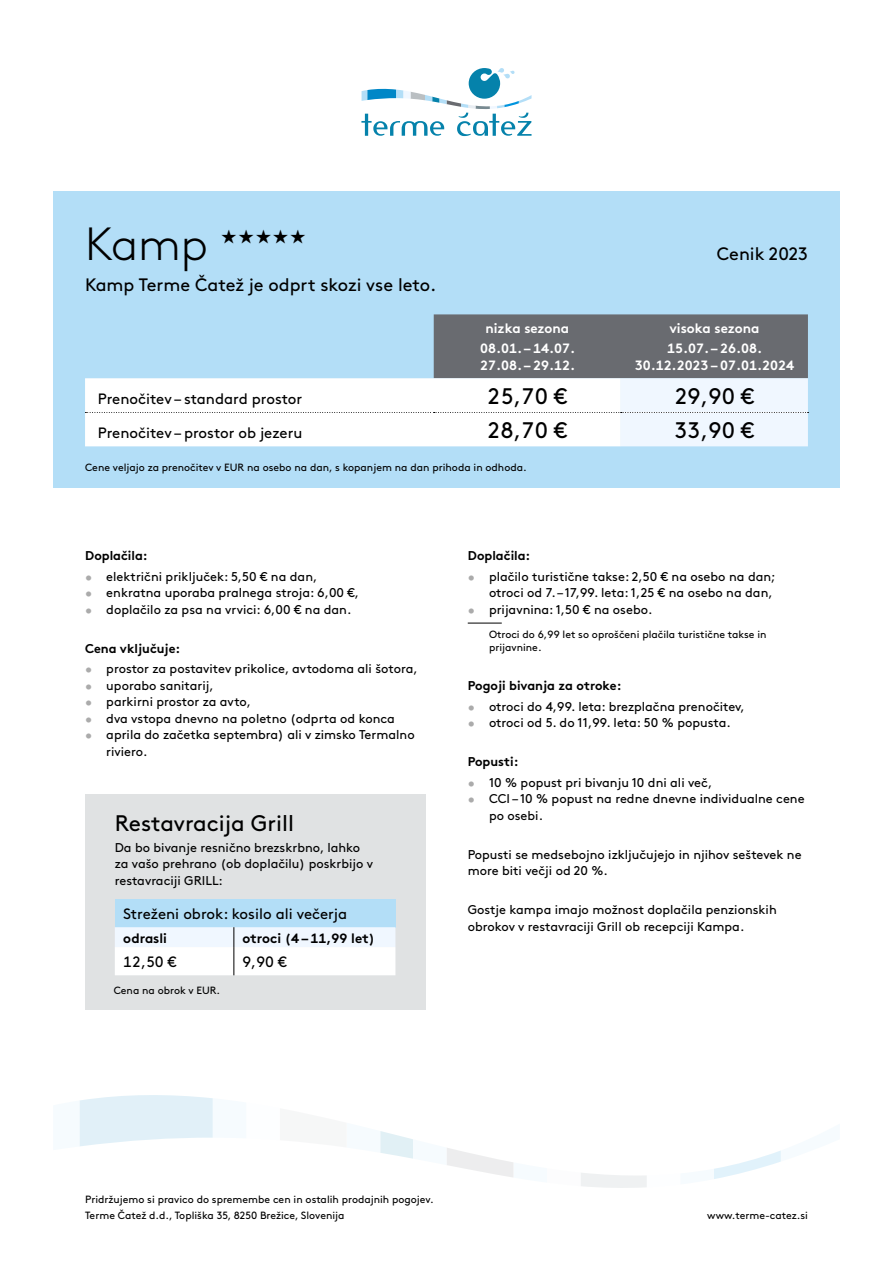
<style>
.page{position:relative;width:893px;height:1263px;background:#fff}
.page>*{position:absolute;margin:0;border:0;box-sizing:border-box;transform-origin:0 0}
.t1{font:300 46.5px "Brown";color:#000}
.t2{font:22.5px "Brown Regular Alt";color:#000}
.t3{font:22.5px "Brown";color:#000}
.t4{font:500 19.2px "Sofia Pro";color:#000}
.t5{font:18px "Brown";color:#000}
.t6{font:15px "Brown";color:#000}
.t7{font:15px "Brown Regular Alt";color:#000}
.t8{font:700 13.5px/20.7px "Brown";color:#fff;text-align:center}
.t9{font:700 13.5px "Brown";color:#000}
.t10{font:12.75px/16.5px "Brown";color:#000}
.t11{font:12.75px/16.5px "Brown Regular Alt";color:#000}
.t12{font:700 12.75px "Brown";color:#000}
.t13{font:10.5px/12.6px "Brown";color:#000}
.s1{color:#ababab}
</style>
<div class="page">
<svg style="left:79px;top:1095px;width:702px;height:93px"></svg>
<div style="left:53px;top:191px;width:787px;height:297px;background:#b3def7"></div>
<svg style="left:361px;top:68px;width:170px;height:68px"></svg>
<svg style="left:85px;top:314px;width:723px;height:132px"></svg>
<hr style="left:468px;top:623px;width:34px;height:1px;background:#000">
<div style="left:85px;top:794px;width:340px;height:216px;background:#e0e2e3"></div>
<div style="left:115px;top:899px;width:280px;height:28px;background:#b3def7"></div>
<svg style="left:115px;top:927px;width:280px;height:48px;background:#f7fafe"></svg>
<h1 class="t1" style="left:85px;top:210px;width:124px">Kamp</h1>
<h3 class="t4" style="left:220px;top:222px;width:88px">★★★★★</h3>
<h3 class="t5" style="left:85px;top:271px;width:353px">Kamp Terme Čatež je odprt skozi vse leto.</h3>
<p class="t8" style="left:480px;top:316px;width:96px">nizka sezona<br>08.01. – 14.07.</p>
<p class="t8" style="left:480px;top:353px;width:96px">27.08. – 29.12.</p>
<h3 class="t5" style="left:717px;top:240px;width:93px">Cenik 2023</h3>
<p class="t8" style="left:667px;top:316px;width:96px;text-align:left">visoka sezona<br>15.07. – 26.08.</p>
<p class="t8" style="left:635px;top:353px;width:161px">30.12.2023 – 07.01.2024</p>
<p class="t6" style="left:98px;top:387px;width:206px">Prenočitev – standard prostor</p>
<h2 class="t2" style="left:487px;top:379px;width:82px">25,70 €</h2>
<h2 class="t2" style="left:674px;top:379px;width:82px">29,90 €</h2>
<p class="t6" style="left:98px;top:421px;width:206px">Prenočitev – prostor ob jezeru</p>
<h2 class="t2" style="left:487px;top:413px;width:82px">28,70 €</h2>
<h2 class="t2" style="left:674px;top:413px;width:82px">33,90 €</h2>
<p class="t13" style="left:85px;top:460px;width:443px">Cene veljajo za prenočitev v EUR na osebo na dan, s kopanjem na dan prihoda in odhoda.</p>
<p class="t12" style="left:85px;top:545px;width:64px">Doplačila:</p>
<p class="t10" style="left:85px;top:567px;width:234px"><span class="s1">•</span> električni priključek: 5,50 € na dan,</p>
<p class="t10" style="left:85px;top:583px;width:276px"><span class="s1">•</span> enkratna uporaba pralnega stroja: 6,00 €,</p>
<p class="t10" style="left:85px;top:600px;width:268px"><span class="s1">•</span> doplačilo za psa na vrvici: 6,00 € na dan.</p>
<p class="t12" style="left:85px;top:638px;width:97px">Cena vključuje:</p>
<p class="t10" style="left:85px;top:660px;width:334px"><span class="s1">•</span> prostor za postavitev prikolice, avtodoma ali šotora,</p>
<p class="t10" style="left:85px;top:676px;width:130px"><span class="s1">•</span> uporabo sanitarij,</p>
<p class="t10" style="left:85px;top:693px;width:168px"><span class="s1">•</span> parkirni prostor za avto,</p>
<p class="t10" style="left:85px;top:709px;width:311px"><span class="s1">•</span> dva vstopa dnevno na poletno (odprta od konca</p>
<p class="t10" style="left:106px;top:725px;width:310px;text-indent:-21px"><span class="s1">•</span> aprila do začetka septembra) ali v zimsko Termalno riviero.</p>
<h2 class="t3" style="left:115px;top:806px;width:181px">Restavracija Grill</h2>
<p class="t11" style="left:115px;top:838px;width:260px">Da bo bivanje resnično brezskrbno, lahko za vašo prehrano (ob doplačilu) poskrbijo v restavraciji GRILL:</p>
<p class="t6" style="left:123px;top:902px;width:225px">Streženi obrok: kosilo ali večerja</p>
<p class="t9" style="left:123px;top:927px;width:45px">odrasli</p>
<p class="t9" style="left:242px;top:927px;width:134px">otroci (4 – 11,99 let)</p>
<p class="t7" style="left:123px;top:950px;width:55px">12,50 €</p>
<p class="t7" style="left:242px;top:950px;width:46px">9,90 €</p>
<p class="t13" style="left:114px;top:983px;width:108px">Cena na obrok v EUR.</p>
<p class="t12" style="left:468px;top:545px;width:64px">Doplačila:</p>
<p class="t10" style="left:468px;top:567px;width:309px;text-align:right"><span class="s1">•</span> plačilo turistične takse: 2,50 € na osebo na dan; otroci od 7. – 17,99. leta: 1,25 € na osebo na dan,</p>
<p class="t10" style="left:468px;top:600px;width:186px"><span class="s1">•</span> prijavnina: 1,50 € na osebo.</p>
<p class="t13" style="left:489px;top:627px;width:279px">Otroci do 6,99 let so oproščeni plačila turistične takse in prijavnine.</p>
<p class="t12" style="left:468px;top:675px;width:155px">Pogoji bivanja za otroke:</p>
<p class="t10" style="left:468px;top:697px;width:279px"><span class="s1">•</span> otroci do 4,99. leta: brezplačna prenočitev,</p>
<p class="t10" style="left:468px;top:713px;width:264px"><span class="s1">•</span> otroci od 5. do 11,99. leta: 50 % popusta.</p>
<p class="t12" style="left:468px;top:751px;width:52px">Popusti:</p>
<p class="t10" style="left:468px;top:773px;width:246px"><span class="s1">•</span> 10 % popust pri bivanju 10 dni ali več,</p>
<p class="t10" style="left:489px;top:789px;width:317px;text-indent:-21px"><span class="s1">•</span> CCI – 10 % popust na redne dnevne individualne cene po osebi.</p>
<p class="t10" style="left:468px;top:845px;width:335px">Popusti se medsebojno izključujejo in njihov seštevek ne more biti večji od 20 %.</p>
<p class="t10" style="left:468px;top:900px;width:311px">Gostje kampa imajo možnost doplačila penzionskih obrokov v restavraciji Grill ob recepciji Kampa.</p>
<p class="t13" style="left:85px;top:1190px;width:350px;line-height:16.5px">Pridržujemo si pravico do spremembe cen in ostalih prodajnih pogojev.<br>Terme Čatež d.d., Topliška 35, 8250 Brežice, Slovenija</p>
<p class="t13" style="left:707px;top:1208px;width:102px">www.terme-catez.si</p>
</div>
